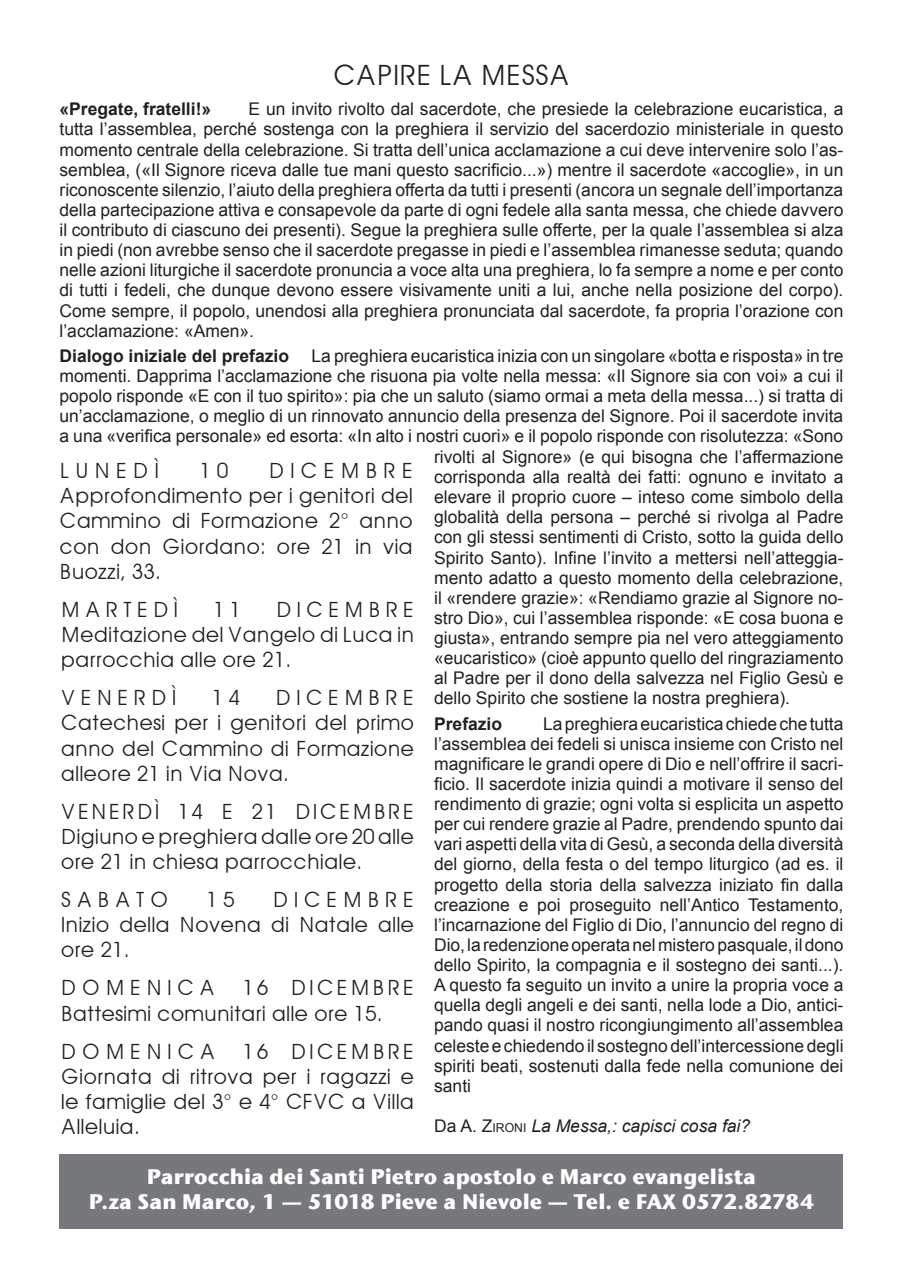
<style>
.page{position:relative;width:903px;height:1275px;background:#fff}
.page>*{position:absolute;margin:0;border:0;box-sizing:border-box;transform-origin:0 0}
.t1{font:28px "Avant Garde";color:#231f20}
.t2{font:21px/25.2px "Avant Garde";letter-spacing:.23em;color:#231f20;text-align:justify}
.t3{font:700 21px/25.4px "Stone Sans ITC";color:#fff;text-align:center}
.t4{font:21px/25.2px "Avant Garde";letter-spacing:.13em;color:#231f20}
.t5{font:21px "Avant Garde";letter-spacing:.25em;color:#231f20}
.t6{font:17.5px/20.1px "Arial";color:#231f20;text-align:justify}
.t7{font:700 17.5px "Arial";color:#231f20}
.t8{font:italic 17.5px "Arial";color:#231f20}
.s1{font-style:normal}
.s2{font-style:normal;font-size:12.25px}
</style>
<div class="page">
<div style="left:59px;top:1155px;width:784px;height:74px;background:#76787b"></div>
<h1 class="t1" style="left:333px;top:58px;width:238px">Capire La M essa</h1>
<p class="t7" style="left:60px;top:98px;width:153px">«Pregate, fratelli!»</p>
<p class="t6" style="left:60px;top:99px;width:785px;text-indent:189px">E un invito rivolto dal sacerdote, che presiede la celebrazione eucaristica, a tutta l’assemblea, perché sostenga con la preghiera il servizio del sacerdozio ministeriale in questo momento centrale della celebrazione. Si tratta dell’unica acclamazione a cui deve intervenire solo l’as&shy;semblea, («Il Signore riceva dalle tue mani questo sacrificio...») mentre il sacerdote «accoglie», in un riconoscente silenzio, l’aiuto della preghiera offerta da tutti i presenti (ancora un segnale dell’importanza della partecipazione attiva e consapevole da parte di ogni fedele alla santa messa, che chiede davvero il contributo di ciascuno dei presenti). Segue la preghiera sulle offerte, per la quale l’assemblea si alza in piedi (non avrebbe senso che il sacerdote pregasse in piedi e l’assemblea rimanesse seduta; quando nelle azioni liturgiche il sacerdote pronuncia a voce alta una preghiera, lo fa sempre a nome e per conto di tutti i fedeli, che dunque devono essere visivamente uniti a lui, anche nella posizione del corpo).<br>Come sempre, il popolo, unendosi alla preghiera pronunciata dal sacerdote, fa propria l’orazione con l’acclamazione: «Amen».</p>
<p class="t7" style="left:60px;top:344px;width:231px">Dialogo iniziale del prefazio</p>
<p class="t6" style="left:312px;top:346px;width:533px">La preghiera eucaristica inizia con un singolare «botta e risposta» in tre</p>
<p class="t6" style="left:60px;top:366px;width:785px">momenti. Dapprima l’acclamazione che risuona pia volte nella messa: «Il Signore sia con voi» a cui il</p>
<p class="t6" style="left:60px;top:386px;width:785px">popolo risponde «E con il tuo spirito»: pia che un saluto (siamo ormai a meta della messa...) si tratta di</p>
<p class="t6" style="left:60px;top:406px;width:785px">un’acclamazione, o meglio di un rinnovato annuncio della presenza del Signore. Poi il sacerdote invita</p>
<p class="t6" style="left:60px;top:426px;width:785px">a una «verifica personale» ed esorta: «In alto i nostri cuori» e il popolo risponde con risolutezza: «Sono</p>
<p class="t6" style="left:434px;top:447px;width:411px">rivolti al Signore» (e qui bisogna che l’affermazione</p>
<p class="t6" style="left:434px;top:467px;width:411px">corrisponda alla realtà dei fatti: ognuno e invitato a</p>
<p class="t6" style="left:434px;top:487px;width:411px">elevare il proprio cuore – inteso come simbolo della</p>
<p class="t6" style="left:434px;top:507px;width:411px">globalità della persona – perché si rivolga al Padre</p>
<p class="t6" style="left:434px;top:527px;width:411px">con gli stessi sentimenti di Cristo, sotto la guida dello</p>
<p class="t6" style="left:434px;top:548px;width:411px">Spirito Santo). Infine l’invito a mettersi nell’atteggia-</p>
<p class="t6" style="left:434px;top:568px;width:411px">mento adatto a questo momento della celebrazione,</p>
<p class="t6" style="left:434px;top:588px;width:411px">il «rendere grazie»: «Rendiamo grazie al Signore no-</p>
<p class="t6" style="left:434px;top:608px;width:411px">stro Dio», cui l’assemblea risponde: «E cosa buona e</p>
<p class="t6" style="left:434px;top:628px;width:411px">giusta», entrando sempre pia nel vero atteggiamento</p>
<p class="t6" style="left:434px;top:648px;width:411px">«eucaristico» (cioè appunto quello del ringraziamento</p>
<p class="t6" style="left:434px;top:668px;width:411px">al Padre per il dono della salvezza nel Figlio Gesù e</p>
<p class="t6" style="left:434px;top:688px;width:357px">dello Spirito che sostiene la nostra preghiera).</p>
<p class="t7" style="left:434px;top:712px;width:70px">Prefazio</p>
<p class="t2" style="left:60px;top:458px;width:101px">Lu nedì</p>
<p class="t2" style="left:199px;top:458px;width:31px">1 0</p>
<p class="t2" style="left:60px;top:458px;width:355px;text-indent:209px">dicembre Approfondimento per i genitori del Cammino di Formazione 2° anno con don Giordano: ore 21 in via B uozzi, 33.</p>
<p class="t2" style="left:61px;top:597px;width:119px">M artedì</p>
<p class="t2" style="left:213px;top:597px;width:30px">11</p>
<p class="t2" style="left:61px;top:597px;width:355px;text-indent:215px">dicembre M editazione del Vangelo di Luca in parrocchia alle ore 21.</p>
<p class="t2" style="left:61px;top:685px;width:117px">V enerdì</p>
<p class="t2" style="left:212px;top:685px;width:30px">14</p>
<p class="t2" style="left:61px;top:685px;width:355px;text-indent:215px">dicembre Catechesi per i genitori del primo anno del Cammino di Formazione alleore 21 in Via Nova.</p>
<p class="t2" style="left:61px;top:798px;width:355px">venerdì 14 e 21 dicembre Digiuno e preghiera dalle ore 20 alle ore 21 in chiesa parrocchiale.</p>
<p class="t6" style="left:434px;top:713px;width:411px;text-indent:109px">La preghiera eucaristica chiede che tutta l’assemblea dei fedeli si unisca insieme con Cristo nel magnificare le grandi opere di Dio e nell’offrire il sacri&shy;ficio. Il sacerdote inizia quindi a motivare il senso del rendimento di grazie; ogni volta si esplicita un aspetto per cui rendere grazie al Padre, prendendo spunto dai vari aspetti della vita di Gesù, a seconda della diversità del giorno, della festa o del tempo liturgico (ad es. il progetto della storia della salvezza iniziato fin dalla creazione e poi proseguito nell’Antico Testamento, l’incarnazione del Figlio di Dio, l’annuncio del regno di Dio, la redenzione operata nel mistero pasquale, il dono dello Spirito, la compagnia e il sostegno dei santi...).<br>A questo fa seguito un invito a unire la propria voce a quella degli angeli e dei santi, nella lode a Dio, antici&shy;pando quasi il nostro ricongiungimento all’assemblea celeste e chiedendo il sostegno dell’intercessione degli spiriti beati, sostenuti dalla fede nella comunione dei santi</p>
<p class="t8" style="left:434px;top:1115px;width:318px"><span class="s1">Da</span> <span class="s1">A. Z</span><span class="s2">IRONI</span> La Messa,: capisci cosa fai?</p>
<p class="t2" style="left:61px;top:887px;width:109px">Sabato</p>
<p class="t2" style="left:206px;top:887px;width:30px">1 5</p>
<p class="t2" style="left:61px;top:887px;width:355px;text-indent:212px">dicembre I nizio della Novena di N atale alle ore 21.</p>
<p class="t4" style="left:61px;top:975px;width:355px;text-indent:182px">16 dicembre<br>Battesimi comunitari alle ore 15.</p>
<p class="t5" style="left:61px;top:975px;width:156px">domenica</p>
<p class="t2" style="left:61px;top:1038px;width:355px;text-indent:182px">16 dicembre Giornata di ritrova per i ragazzi e le famiglie del 3° e 4° CFVC a Villa Alleluia.</p>
<p class="t5" style="left:61px;top:1038px;width:156px">domenica</p>
<p class="t3" style="left:89px;top:1164px;width:727px">Parrocchia dei Santi Pietro apostolo e Marco evangelista<br>P.za San Marco, 1 — 51018 Pieve a Nievole — Tel. e FAX 0572.82784</p>
</div>
